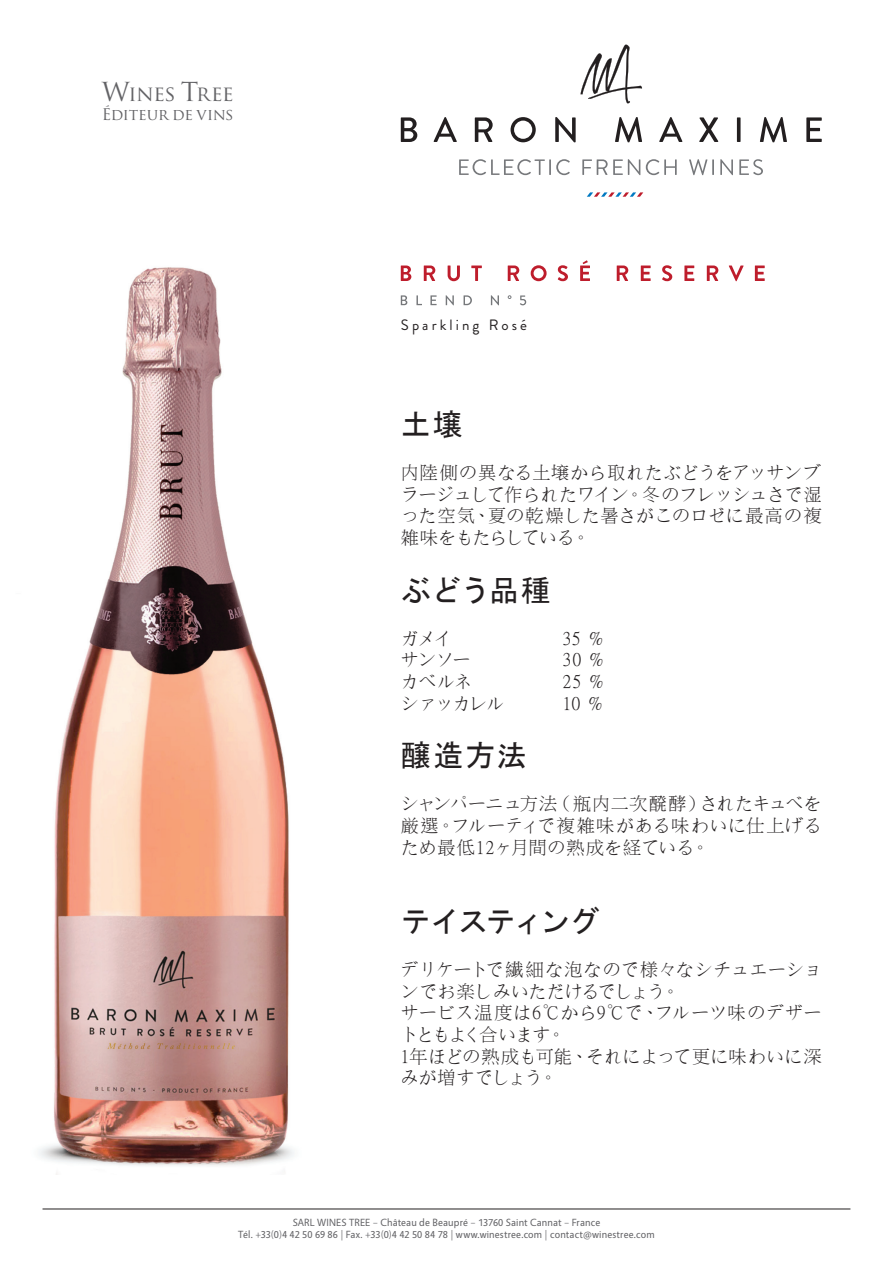
<style>
.page{position:relative;width:893px;height:1263px;background:#fff}
.page>*{position:absolute;margin:0;border:0;box-sizing:border-box;transform-origin:0 0}
.t1{font:30px "MS Gothic";color:#231f20}
.t2{font:30px "MS Gothic";letter-spacing:-.075em;color:#231f20}
.t3{font:21px "Trajan Pro";letter-spacing:-.015em;color:#636366}
.t4{font:18px/21.6px "P Ming Li U";letter-spacing:.01em;color:#231f20;text-align:justify}
.t5{font:15.6px "Trajan Pro";letter-spacing:-.015em;color:#636366}
.t6{font:15px "Brandon Grotesque";letter-spacing:.205em;color:#231f20}
.t7{font:10.5px/12.6px "Vegur";letter-spacing:.01em;color:#636366;text-align:center}
.s1{font-size:25.5px}
</style>
<div class="page">
<hr style="left:43px;top:1209px;width:807px;height:1px;background:#231f20">
<svg style="left:401px;top:295px;width:6px;height:10px"></svg>
<svg style="left:416px;top:295px;width:6px;height:10px"></svg>
<svg style="left:430px;top:295px;width:7px;height:10px"></svg>
<svg style="left:446px;top:295px;width:8px;height:10px"></svg>
<svg style="left:464px;top:295px;width:8px;height:10px"></svg>
<svg style="left:491px;top:295px;width:8px;height:10px"></svg>
<svg style="left:520px;top:295px;width:6px;height:10px"></svg>
<svg style="left:401px;top:265px;width:10px;height:16px"></svg>
<svg style="left:424px;top:265px;width:11px;height:16px"></svg>
<svg style="left:448px;top:265px;width:12px;height:16px"></svg>
<svg style="left:471px;top:265px;width:11px;height:16px"></svg>
<svg style="left:508px;top:265px;width:11px;height:16px"></svg>
<svg style="left:531px;top:265px;width:16px;height:16px"></svg>
<svg style="left:558px;top:265px;width:10px;height:16px"></svg>
<svg style="left:580px;top:260px;width:10px;height:21px"></svg>
<svg style="left:617px;top:265px;width:11px;height:16px"></svg>
<svg style="left:641px;top:265px;width:10px;height:16px"></svg>
<svg style="left:662px;top:265px;width:10px;height:16px"></svg>
<svg style="left:684px;top:265px;width:10px;height:16px"></svg>
<svg style="left:707px;top:265px;width:11px;height:16px"></svg>
<svg style="left:729px;top:265px;width:15px;height:16px"></svg>
<svg style="left:755px;top:265px;width:10px;height:16px"></svg>
<svg style="left:580px;top:45px;width:62px;height:59px"></svg>
<svg style="left:459px;top:159px;width:111px;height:16px"></svg>
<svg style="left:582px;top:159px;width:58px;height:16px"></svg>
<svg style="left:646px;top:159px;width:31px;height:16px"></svg>
<svg style="left:689px;top:159px;width:25px;height:16px"></svg>
<svg style="left:720px;top:159px;width:13px;height:16px"></svg>
<svg style="left:739px;top:159px;width:24px;height:16px"></svg>
<svg style="left:587px;top:192px;width:56px;height:5px"></svg>
<svg style="left:401px;top:117px;width:16px;height:25px"></svg>
<svg style="left:433px;top:117px;width:24px;height:25px"></svg>
<svg style="left:475px;top:117px;width:18px;height:25px"></svg>
<svg style="left:511px;top:117px;width:25px;height:25px"></svg>
<svg style="left:555px;top:117px;width:21px;height:25px"></svg>
<svg style="left:615px;top:117px;width:27px;height:25px"></svg>
<svg style="left:659px;top:117px;width:23px;height:25px"></svg>
<svg style="left:699px;top:117px;width:19px;height:25px"></svg>
<hr style="left:737px;top:117px;width:3px;height:25px;background:#231f20">
<svg style="left:760px;top:117px;width:27px;height:25px"></svg>
<svg style="left:806px;top:117px;width:16px;height:25px"></svg>
<img style="left:39px;top:267px;width:255px;height:907px">
<p class="t3" style="left:102px;top:80px;width:134px"><span class="s1">W</span>ines <span class="s1">T</span>ree</p>
<p class="t5" style="left:102px;top:104px;width:134px">éditeur de vins</p>
<p class="t6" style="left:401px;top:314px;width:128px">Sparkling Rosé</p>
<h1 class="t1" style="left:401px;top:409px;width:63px">土壌</h1>
<p class="t4" style="left:401px;top:462px;width:422px">内陸側の異なる土壌から取れたぶどうをアッサンブラージュして作られたワイン。冬のフレッシュさで湿った空気、夏の乾燥した暑さがこのロゼに最高の複雑味をもたらしている。</p>
<h1 class="t1" style="left:401px;top:575px;width:152px">ぶどう品種</h1>
<p class="t4" style="left:401px;top:628px;width:53px">ガメイ</p>
<p class="t4" style="left:563px;top:628px;width:42px">35 %</p>
<p class="t4" style="left:401px;top:649px;width:72px">サンソー</p>
<p class="t4" style="left:563px;top:649px;width:42px">30 %</p>
<p class="t4" style="left:401px;top:671px;width:73px">カベルネ</p>
<p class="t4" style="left:563px;top:671px;width:42px">25 %</p>
<p class="t4" style="left:401px;top:692px;width:105px">シァッカレル</p>
<p class="t4" style="left:563px;top:692px;width:41px">10 %</p>
<h1 class="t1" style="left:401px;top:740px;width:127px">醸造方法</h1>
<p class="t4" style="left:401px;top:793px;width:422px">シャンパーニュ方法（瓶内二次醗酵）されたキュベを厳選。フルーティで複雑味がある味わいに仕上げるため最低12ヶ月間の熟成を経ている。</p>
<h1 class="t2" style="left:401px;top:906px;width:201px">テイスティング</h1>
<p class="t4" style="left:401px;top:959px;width:423px;text-align:left">デリケートで繊細な泡なので様々なシチュエーションでお楽しみいただけるでしょう。<br>サービス温度は6℃から9℃で、フルーツ味のデザートともよく合います。<br>1年ほどの熟成も可能、それによって更に味わいに深みが増すでしょう。</p>
<p class="t7" style="left:238px;top:1216px;width:418px">SARL WINES TREE – Château de Beaupré – 13760 Saint Cannat – France<br>Tél. +33(0)4 42 50 69 86 | Fax. +33(0)4 42 50 84 78 | www.winestree.com | contact@winestree.com</p>
</div>
